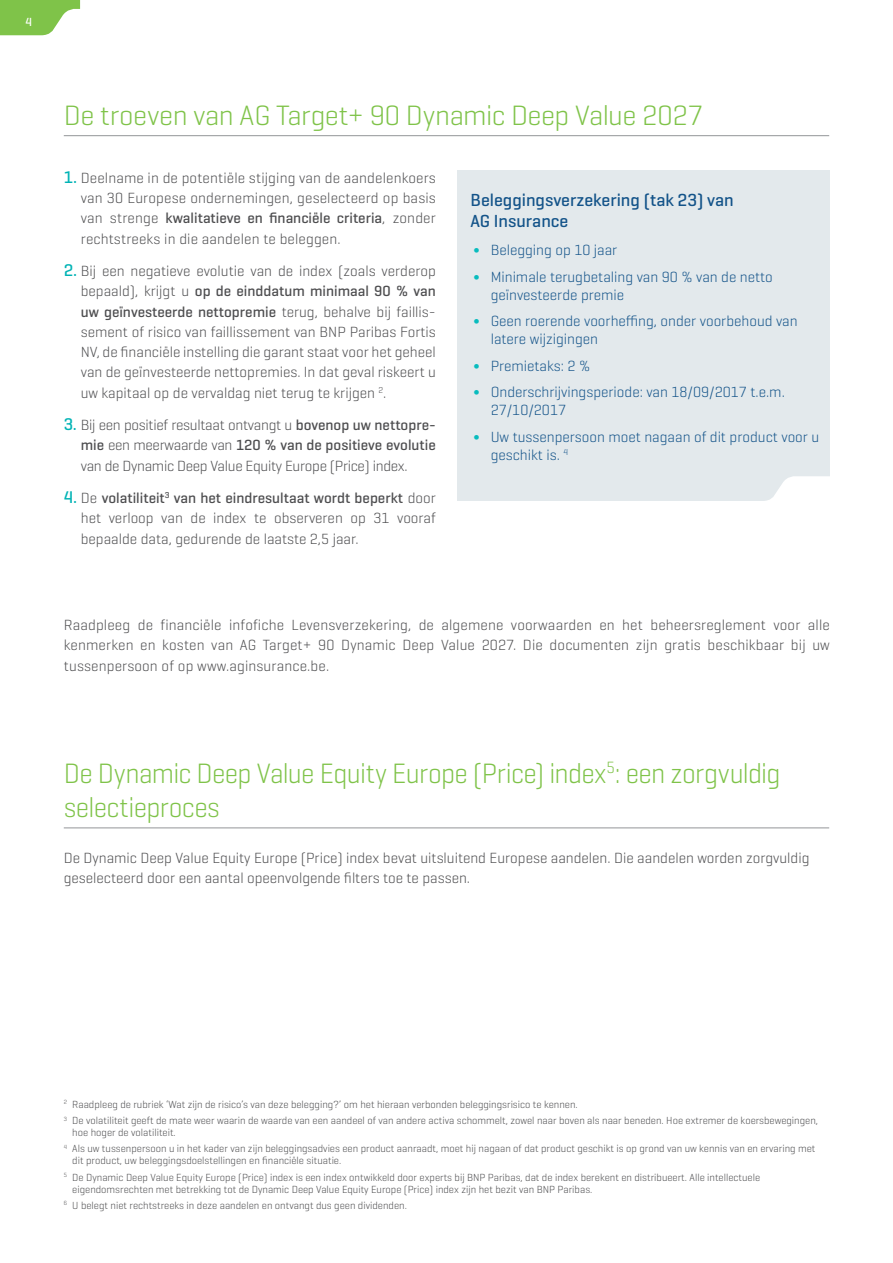
<style>
.page{position:relative;width:893px;height:1263px;background:#fff}
.page>*{position:absolute;margin:0;border:0;box-sizing:border-box;transform-origin:0 0}
.t1{font:300 28.5px/34.5px "Geogrotesque";letter-spacing:-.02em;color:#7fc349;scale:.95 1}
.t2{font:300 28.5px "Geogrotesque";letter-spacing:-.02em;color:#7fc349}
.t3{font:500 17.85px/21.3px "Geogrotesque";color:#135389}
.t4{font:300 15px/20.2px "Geogrotesque";color:#4d4d4f;text-align:justify}
.t5{font:300 15px/26.5px "Geogrotesque";color:#135389}
.t6{font:500 12px "Geogrotesque";color:#fff}
.t7{font:300 10.5px/16.2px "Geogrotesque";color:#4d4d4f}
.s1{font-weight:500;font-size:17.25px;color:#00b3b5}
.s2{font-weight:500}
.s3{color:#08bcbe}
</style>
<div class="page">
<svg style="left:0;top:0;width:80px;height:35px"></svg>
<div style="left:457px;top:170px;width:373px;height:349px;background:#e3e9ec"></div>
<svg style="left:457px;top:476px;width:373px;height:43px"></svg>
<hr style="left:64px;top:828px;width:765px;height:1px;background:#939598">
<hr style="left:64px;top:135px;width:765px;height:1px;background:#939598">
<p class="t6" style="left:26px;top:14px;width:8px">4</p>
<h1 class="t2" style="left:64px;top:97px;width:641px">De troeven van AG Target+ 90 Dynamic Deep Value 2027</h1>
<p class="t4" style="left:81px;top:167px;width:357px;text-indent:-17px"><span class="s1">1.</span> Deelname in de potentiële stijging van de aandelenkoers van 30 Europese ondernemingen, geselecteerd op basis van strenge <span class="s2">kwalitatieve en financiële criteria</span>, zonder rechtstreeks in die aandelen te beleggen.</p>
<p class="t4" style="left:81px;top:260px;width:357px;text-indent:-17px"><span class="s1">2.</span> Bij een negatieve evolutie van de index (zoals verderop bepaald), krijgt u <span class="s2">op de einddatum minimaal 90 % van uw geïnvesteerde nettopremie</span> terug, behalve bij faillis&shy;sement of risico van faillissement van BNP Paribas Fortis NV, de financiële instelling die garant staat voor het geheel van de geïnvesteerde nettopremies. In dat geval riskeert u uw kapitaal op de vervaldag niet terug te krijgen <sup>2</sup>.</p>
<p class="t4" style="left:81px;top:414px;width:357px;text-indent:-17px"><span class="s1">3.</span> Bij een positief resultaat ontvangt u <span class="s2">bovenop uw nettopre&shy;mie</span> een meerwaarde van <span class="s2">120 % van de positieve evolutie </span>van de Dynamic Deep Value Equity Europe (Price) index.</p>
<p class="t4" style="left:81px;top:487px;width:357px;text-indent:-17px"><span class="s1">4.</span> De <span class="s2">volatiliteit</span><sup>3</sup> <span class="s2">van het eindresultaat wordt beperkt</span> door het verloop van de index te observeren op 31 vooraf bepaalde data, gedurende de laatste 2,5 jaar.</p>
<p class="t3" style="left:471px;top:188px;width:265px">Beleggingsverzekering (tak 23) van<br>AG Insurance</p>
<p class="t5" style="left:474px;top:236px;width:301px"><span class="s3">∫</span> Belegging op 10 jaar<br><span class="s3">∫</span> Minimale terugbetaling van 90 % van de netto</p>
<p class="t5" style="left:474px;top:281px;width:326px;text-indent:17px">geïnvesteerde premie<br><span class="s3">∫</span> Geen roerende voorheffing, onder voorbehoud van</p>
<p class="t5" style="left:474px;top:325px;width:313px;text-indent:17px">latere wijzigingen<br><span class="s3">∫</span> Premietaks: 2 %<br><span class="s3">∫</span> Onderschrijvingsperiode: van 18/09/2017 t.e.m.</p>
<p class="t5" style="left:474px;top:396px;width:347px;text-indent:17px">27/10/2017<br><span class="s3">∫</span> Uw tussenpersoon moet nagaan of dit product voor u</p>
<p class="t5" style="left:491px;top:441px;width:79px">geschikt is. <sup>4</sup></p>
<p class="t4" style="left:64px;top:614px;width:768px">Raadpleeg de financiële infofiche Levensverzekering, de algemene voorwaarden en het beheersreglement voor alle kenmerken en kosten van AG Target+ 90 Dynamic Deep Value 2027. Die documenten zijn gratis beschikbaar bij uw tussenpersoon of op www.aginsurance.be.</p>
<h1 class="t1" style="left:64px;top:755px;width:756px">De Dynamic Deep Value Equity Europe (Price) index<sup>5</sup>: een zorgvuldig selectieproces</h1>
<p class="t4" style="left:64px;top:847px;width:747px">De Dynamic Deep Value Equity Europe (Price) index bevat uitsluitend Europese aandelen. Die aandelen worden zorgvuldig geselecteerd door een aantal opeenvolgende filters toe te passen.</p>
<p class="t7" style="left:64px;top:1096px;width:756px"><sup>2</sup> Raadpleeg de rubriek ‘Wat zijn de risico’s van deze belegging?’ om het hieraan verbonden beleggingsrisico te kennen.<br><sup>3</sup> De volatiliteit geeft de mate weer waarin de waarde van een aandeel of van andere activa schommelt, zowel naar boven als naar beneden. Hoe extremer de koersbewegingen,</p>
<p class="t7" style="left:64px;top:1124px;width:753px;text-indent:8px">hoe hoger de volatiliteit.<br><sup>4</sup> Als uw tussenpersoon u in het kader van zijn beleggingsadvies een product aanraadt, moet hij nagaan of dat product geschikt is op grond van uw kennis van en ervaring met</p>
<p class="t7" style="left:64px;top:1152px;width:698px;text-indent:8px">dit product, uw beleggingsdoelstellingen en financiële situatie.<br><sup>5</sup> De Dynamic Deep Value Equity Europe (Price) index is een index ontwikkeld door experts bij BNP Paribas, dat de index berekent en distribueert. Alle intellectuele</p>
<p class="t7" style="left:64px;top:1181px;width:530px;text-indent:8px">eigendomsrechten met betrekking tot de Dynamic Deep Value Equity Europe (Price) index zijn het bezit van BNP Paribas.<br><sup>6</sup> U belegt niet rechtstreeks in deze aandelen en ontvangt dus geen dividenden.</p>
</div>
